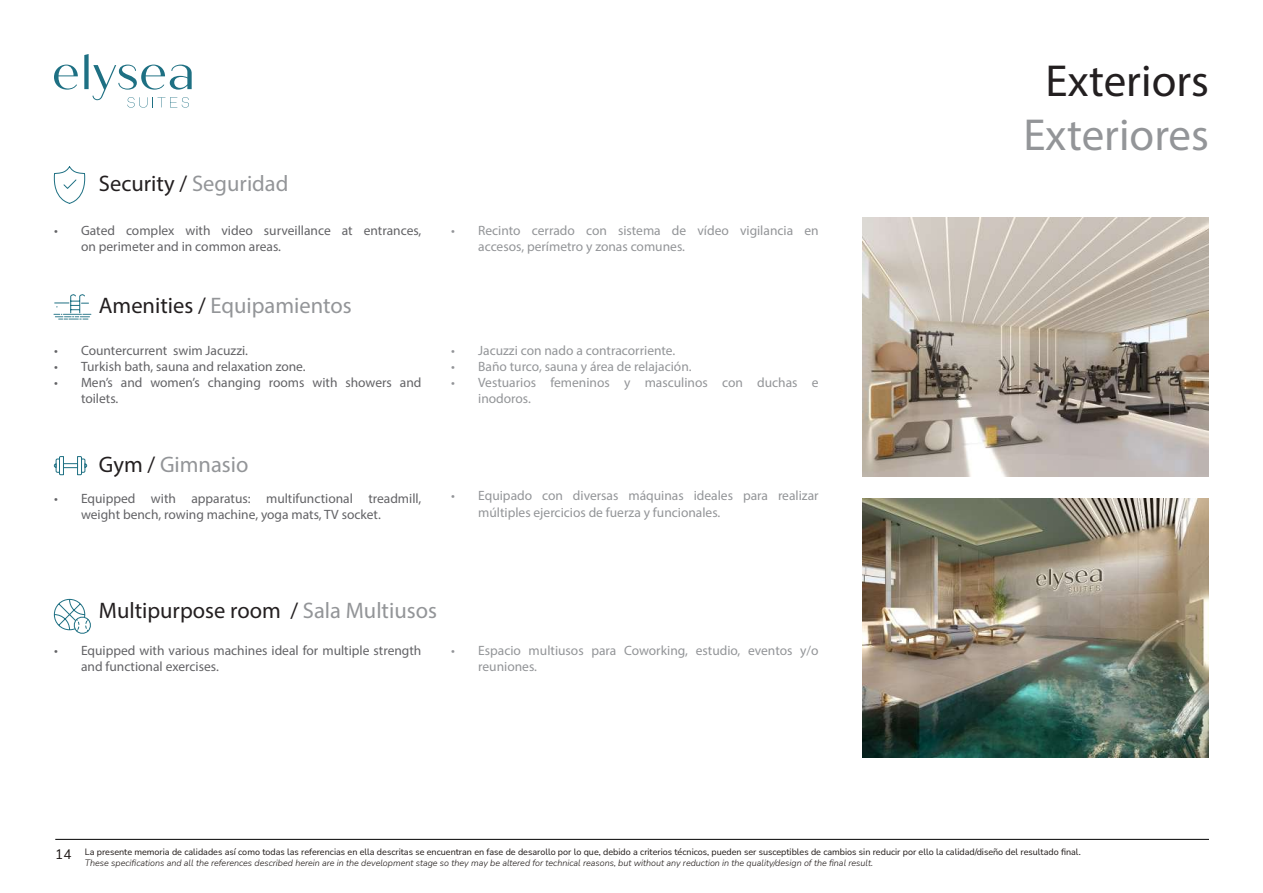
<style>
.page{position:relative;width:1263px;height:893px;background:#fff}
.page>*{position:absolute;margin:0;border:0;box-sizing:border-box;transform-origin:0 0}
.t1{font:45px "Myriad Pro";color:#939598}
.t2{font:45px "Myriad Pro";color:#231f20}
.t3{font:22.5px "Myriad Pro";color:#231f20}
.t4{font:22.5px "Myriad Pro";color:#939598}
.t5{font:13.5px/16.2px "Myriad Pro";color:#636366}
.t6{font:13.5px/16.2px "Myriad Pro";color:#939598}
.t7{font:9px/10.8px "Nunito Sans";color:#1b1513}
.s1{color:#939598}
.s2{color:#231f20}
.s3{font-size:13.5px}
.s4{font-weight:300;font-style:italic}
</style>
<div class="page">
<hr style="left:55px;top:839px;width:1154px;height:1px;background:#000">
<svg style="left:54px;top:65px;width:24px;height:25px"></svg>
<svg style="left:84px;top:54px;width:108px;height:54px"></svg>
<img style="left:863px;top:217px;width:346px;height:259px">
<img style="left:863px;top:498px;width:346px;height:259px">
<svg style="left:53px;top:598px;width:38px;height:36px"></svg>
<svg style="left:53px;top:456px;width:11px;height:20px"></svg>
<svg style="left:77px;top:456px;width:11px;height:20px"></svg>
<div style="left:63px;top:463px;width:15px;height:5px;border:1px solid #1e7083"></div>
<svg style="left:54px;top:294px;width:37px;height:26px"></svg>
<svg style="left:53px;top:166px;width:33px;height:38px"></svg>
<h2 class="t3" style="left:99px;top:170px;width:191px">Security / <span class="s1">Seguridad</span></h2>
<h3 class="t5" style="left:81px;top:222px;width:342px;text-indent:-27px">• Gated complex with video surveillance at entrances, on perimeter and in common areas.</h3>
<h3 class="t6" style="left:478px;top:222px;width:342px;text-indent:-27px">• Recinto cerrado con sistema de vídeo vigilancia en accesos, perímetro y zonas comunes.</h3>
<h2 class="t4" style="left:99px;top:292px;width:254px"><span class="s2">Amenities /</span> Equipamientos</h2>
<h3 class="t5" style="left:54px;top:342px;width:196px">• Countercurrent swim Jacuzzi.</h3>
<h3 class="t5" style="left:54px;top:358px;width:253px">• Turkish bath, sauna and relaxation zone.</h3>
<h3 class="t5" style="left:81px;top:374px;width:342px;text-indent:-27px">• Men’s and women’s changing rooms with showers and toilets.</h3>
<h2 class="t4" style="left:99px;top:450px;width:151px"><span class="s2">Gym /</span> Gimnasio</h2>
<h3 class="t6" style="left:451px;top:342px;width:226px">• Jacuzzi con nado a contracorriente.</h3>
<h3 class="t6" style="left:451px;top:358px;width:242px">• Baño turco, sauna y área de relajación.</h3>
<h3 class="t6" style="left:478px;top:374px;width:342px;text-indent:-27px">• Vestuarios femeninos y masculinos con duchas e inodoros.</h3>
<h3 class="t5" style="left:81px;top:490px;width:342px;text-indent:-27px">• Equipped with apparatus: multifunctional treadmill, weight bench, rowing machine, yoga mats, TV socket.</h3>
<h3 class="t6" style="left:478px;top:488px;width:342px;text-indent:-27px">• Equipado con diversas máquinas ideales para realizar múltiples ejercicios de fuerza y funcionales.</h3>
<h2 class="t3" style="left:99px;top:597px;width:340px">Multipurpose room / <span class="s1">Sala Multiusos</span></h2>
<h3 class="t5" style="left:81px;top:642px;width:342px;text-indent:-27px">• Equipped with various machines ideal for multiple strength and functional exercises.</h3>
<h3 class="t6" style="left:478px;top:642px;width:342px;text-indent:-27px">• Espacio multiusos para Coworking, estudio, eventos y/o reuniones.</h3>
<h1 class="t2" style="left:1045px;top:53px;width:165px">Exteriors</h1>
<h1 class="t1" style="left:1023px;top:107px;width:187px">Exteriores</h1>
<p class="t7" style="left:85px;top:846px;width:997px;text-indent:-30px"><span class="s3">14</span> La presente memoria de calidades así como todas las referencias en ella descritas se encuentran en fase de desarollo por lo que, debido a criterios técnicos, pueden ser susceptibles de cambios sin reducir por ello la calidad/diseño del resultado final.<br><span class="s4">These specifications and all the references described herein are in the development stage so they may be altered for technical reasons, but without any reduction in the quality/design of the final result.</span></p>
</div>
